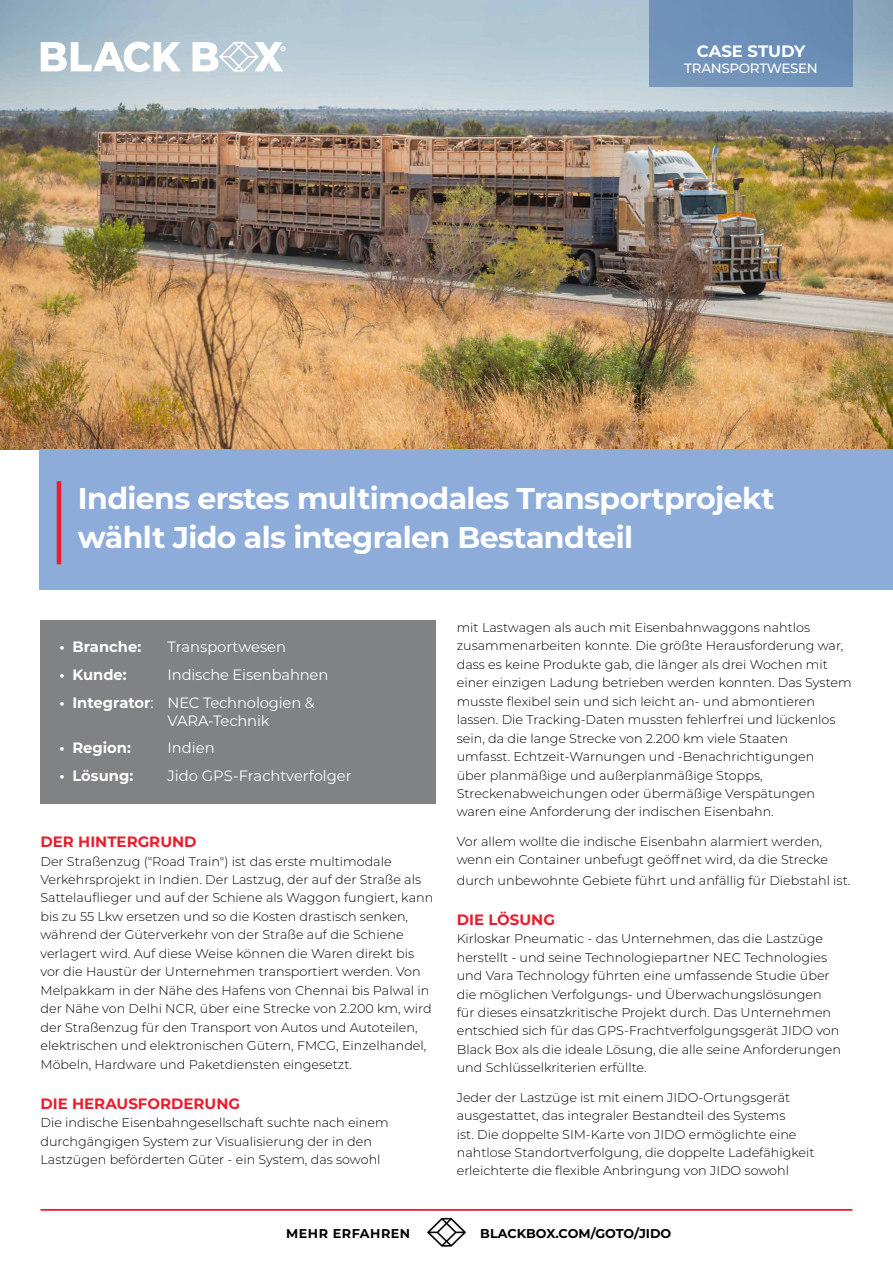
<style>
.page{position:relative;width:893px;height:1263px;background:#fff}
.page>*{position:absolute;margin:0;border:0;box-sizing:border-box;transform-origin:0 0}
.t1{font:700 30px/39px "Montserrat";letter-spacing:-.02em;color:#fff}
.t2{font:700 16.5px "Montserrat";letter-spacing:-.01em;color:#fff}
.t3{font:15px/18px "Montserrat";letter-spacing:-.01em;color:#fff}
.t4{font:700 15px "Montserrat";color:#e91d2d}
.t5{font:700 15px "Montserrat";color:#fff}
.t6{font:500 13.5px "Montserrat";letter-spacing:-.025em;color:#fff}
.t7{font:300 12.75px/18.5px "Montserrat";color:#000}
.t8{font:700 12.75px "Montserrat";color:#000}
.t9{font:700 12.75px "Montserrat";letter-spacing:.04em;color:#000101}
.s1{font-weight:700}
</style>
<div class="page">
<hr style="left:40px;top:1209px;width:812px;height:2px;background:#e91d2d">
<img style="left:427px;top:1217px;width:40px;height:30px">
<img style="left:0;top:0;width:893px;height:449px">
<div style="left:649px;top:0;width:204px;height:87px;background:#6d91b9"></div>
<div style="left:40px;top:449px;width:853px;height:141px;background:#8dacda"></div>
<hr style="left:57px;top:481px;width:4px;height:83px;background:#e91d2d">
<div style="left:41px;top:620px;width:395px;height:183px;background:#808284"></div>
<svg style="left:41px;top:42px;width:140px;height:30px"></svg>
<svg style="left:193px;top:42px;width:92px;height:30px"></svg>
<p class="t2" style="left:697px;top:39px;width:110px">CASE STUDY</p>
<p class="t6" style="left:684px;top:59px;width:135px">TRANSPORTWESEN</p>
<h1 class="t1" style="left:78px;top:477px;width:698px">Indiens erstes multimodales Transportprojekt wählt Jido als integralen Bestandteil</h1>
<p class="t5" style="left:60px;top:636px;width:83px">• Branche:</p>
<p class="t3" style="left:168px;top:637px;width:120px">Transportwesen</p>
<p class="t5" style="left:60px;top:664px;width:69px">• Kunde:</p>
<p class="t3" style="left:168px;top:665px;width:162px">Indische Eisenbahnen</p>
<p class="t3" style="left:168px;top:693px;width:149px;text-indent:-108px"><span class="s1">• Integrator</span>: NEC Technologien &amp;<br>VARA-Technik</p>
<p class="t5" style="left:60px;top:737px;width:73px">• Region:</p>
<p class="t3" style="left:168px;top:738px;width:49px">Indien</p>
<p class="t5" style="left:60px;top:765px;width:75px">• Lösung:</p>
<p class="t3" style="left:168px;top:766px;width:186px">Jido GPS-Frachtverfolger</p>
<p class="t4" style="left:40px;top:831px;width:158px">DER HINTERGRUND</p>
<p class="t7" style="left:40px;top:851px;width:394px">Der Straßenzug ("Road Train") ist das erste multimodale Verkehrsprojekt in Indien. Der Lastzug, der auf der Straße als Sattelauflieger und auf der Schiene als Waggon fungiert, kann bis zu 55 Lkw ersetzen und so die Kosten drastisch senken, während der Güterverkehr von der Straße auf die Schiene verlagert wird. Auf diese Weise können die Waren direkt bis vor die Haustür der Unternehmen transportiert werden. Von Melpakkam in der Nähe des Hafens von Chennai bis Palwal in der Nähe von Delhi NCR, über eine Strecke von 2.200 km, wird der Straßenzug für den Transport von Autos und Autoteilen, elektrischen und elektronischen Gütern, FMCG, Einzelhandel, Möbeln, Hardware und Paketdiensten eingesetzt.</p>
<p class="t4" style="left:40px;top:1092px;width:201px">DIE HERAUSFORDERUNG</p>
<p class="t7" style="left:40px;top:1113px;width:350px">Die indische Eisenbahngesellschaft suchte nach einem durchgängigen System zur Visualisierung der in den<br>Lastzügen beförderten Güter - ein System, das sowohl</p>
<p class="t7" style="left:457px;top:618px;width:396px">mit Lastwagen als auch mit Eisenbahnwaggons nahtlos zusammenarbeiten konnte. Die größte Herausforderung war, dass es keine Produkte gab, die länger als drei Wochen mit einer einzigen Ladung betrieben werden konnten. Das System musste flexibel sein und sich leicht an- und abmontieren lassen. Die Tracking-Daten mussten fehlerfrei und lückenlos sein, da die lange Strecke von 2.200 km viele Staaten<br>umfasst. Echtzeit-Warnungen und -Benachrichtigungen<br>über planmäßige und außerplanmäßige Stopps, Streckenabweichungen oder übermäßige Verspätungen waren eine Anforderung der indischen Eisenbahn.</p>
<p class="t7" style="left:457px;top:831px;width:373px">Vor allem wollte die indische Eisenbahn alarmiert werden, wenn ein Container unbefugt geöffnet wird, da die Strecke</p>
<p class="t7" style="left:457px;top:871px;width:395px">durch unbewohnte Gebiete führt und anfällig für Diebstahl ist.</p>
<p class="t4" style="left:457px;top:908px;width:100px">DIE LÖSUNG</p>
<p class="t7" style="left:457px;top:929px;width:386px">Kirloskar Pneumatic - das Unternehmen, das die Lastzüge herstellt - und seine Technologiepartner NEC Technologies und Vara Technology führten eine umfassende Studie über die möglichen Verfolgungs- und Überwachungslösungen für dieses einsatzkritische Projekt durch. Das Unternehmen entschied sich für das GPS-Frachtverfolgungsgerät JIDO von Black Box als die ideale Lösung, die alle seine Anforderungen und Schlüsselkriterien erfüllte.</p>
<p class="t7" style="left:457px;top:1087px;width:359px">Jeder der Lastzüge ist mit einem JIDO-Ortungsgerät ausgestattet, das integraler Bestandteil des Systems<br>ist. Die doppelte SIM-Karte von JIDO ermöglichte eine nahtlose Standortverfolgung, die doppelte Ladefähigkeit erleichterte die flexible Anbringung von JIDO sowohl</p>
<p class="t9" style="left:286px;top:1224px;width:126px">MEHR ERFAHREN</p>
<p class="t8" style="left:480px;top:1224px;width:193px">BLACKBOX.COM/GOTO/JIDO</p>
</div>
